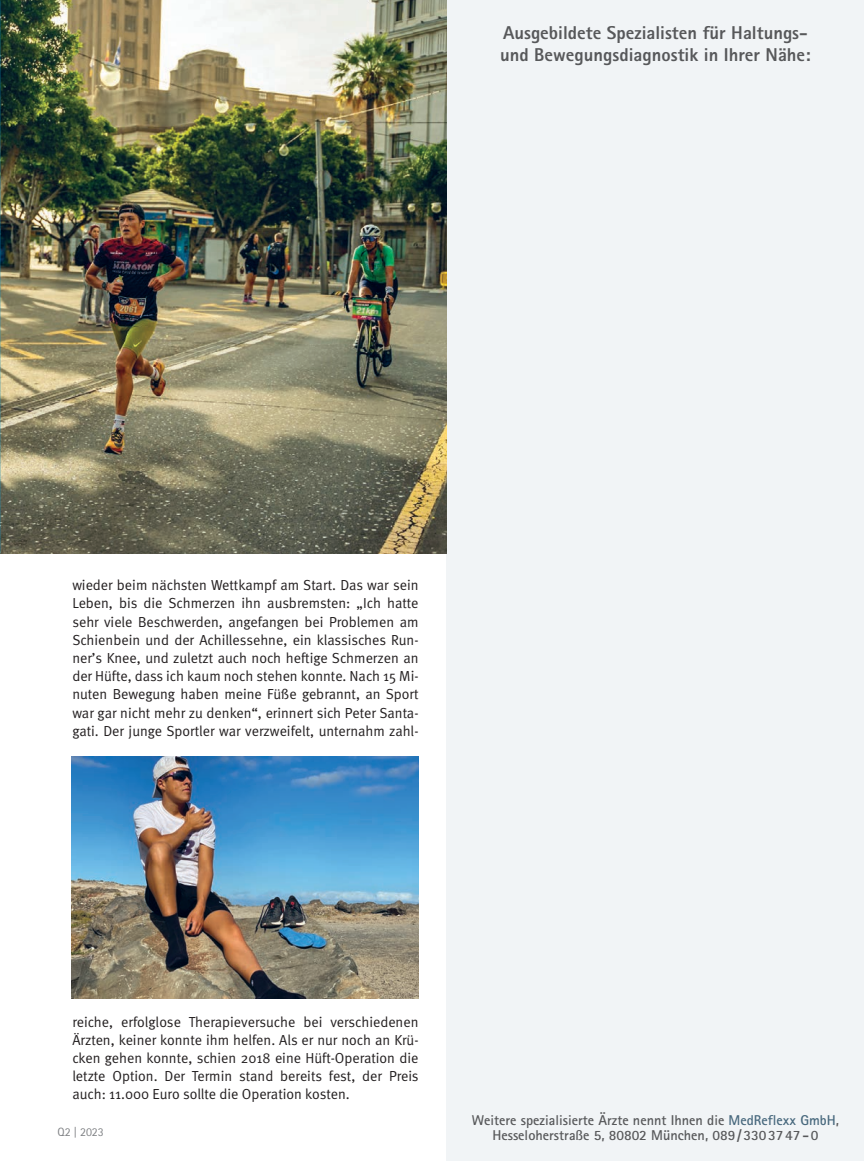
<style>
.page{position:relative;width:864px;height:1161px;background:#fff}
.page>*{position:absolute;margin:0;border:0;box-sizing:border-box;transform-origin:0 0}
._07__Kasten_Headline{font:800 18.6px "Rotis Sans Serif";color:#57585a}
._06__Initial{font:14.55px/18.1px "Meta Normal";color:#231f20;text-align:justify}
._07__Kasten_Headline-2{font:700 14.25px "Rotis Sans Serif";color:#57585a}
.t1{font:12px "Rotis Sans Serif";color:#808285}
.s1{color:#47687d}
</style>
<div class="page">
<div style="left:446px;top:0;width:417px;height:1161px;background:#f1f4f6"></div>
<img style="left:72px;top:756px;width:346px;height:242px">
<img style="left:0;top:0;width:446px;height:554px">
<p class="_07__Kasten_Headline" style="left:503px;top:20px;width:306px">Ausgebildete Spezialisten für Haltungs-</p>
<p class="_07__Kasten_Headline" style="left:500px;top:43px;width:312px">und Bewegungsdiagnostik in Ihrer Nähe:</p>
<p class="_06__Initial" style="left:72px;top:576px;width:347px">wieder beim nächsten Wettkampf am Start. Das war sein Leben, bis die Schmerzen ihn ausbremsten: „Ich hatte sehr viele Beschwerden, angefangen bei Problemen am Schienbein und der Achillessehne, ein klassisches Run&shy;ner’s Knee, und zuletzt auch noch heftige Schmerzen an der Hüfte, dass ich kaum noch stehen konnte. Nach 15 Mi&shy;nuten Bewegung haben meine Füße gebrannt, an Sport war gar nicht mehr zu denken“, erinnert sich Peter Santa&shy;gati. Der junge Sportler war verzweifelt, unternahm zahl-</p>
<p class="_06__Initial" style="left:72px;top:1012px;width:347px">reiche, erfolglose Therapieversuche bei verschiedenen Ärzten, keiner konnte ihm helfen. Als er nur noch an Krü&shy;cken gehen konnte, schien 2018 eine Hüft-Operation die letzte Option. Der Termin stand bereits fest, der Preis auch: 11.000 Euro sollte die Operation kosten.</p>
<p class="t1" style="left:57px;top:1124px;width:48px">Q2 | 2023</p>
<p class="_07__Kasten_Headline-2" style="left:471px;top:1111px;width:368px">Weitere spezialisierte Ärzte nennt Ihnen die <span class="s1">MedReflexx GmbH</span>,</p>
<p class="_07__Kasten_Headline-2" style="left:492px;top:1126px;width:327px">Hesseloherstraße 5, 80802 München, 089/3303747-0</p>
</div>
